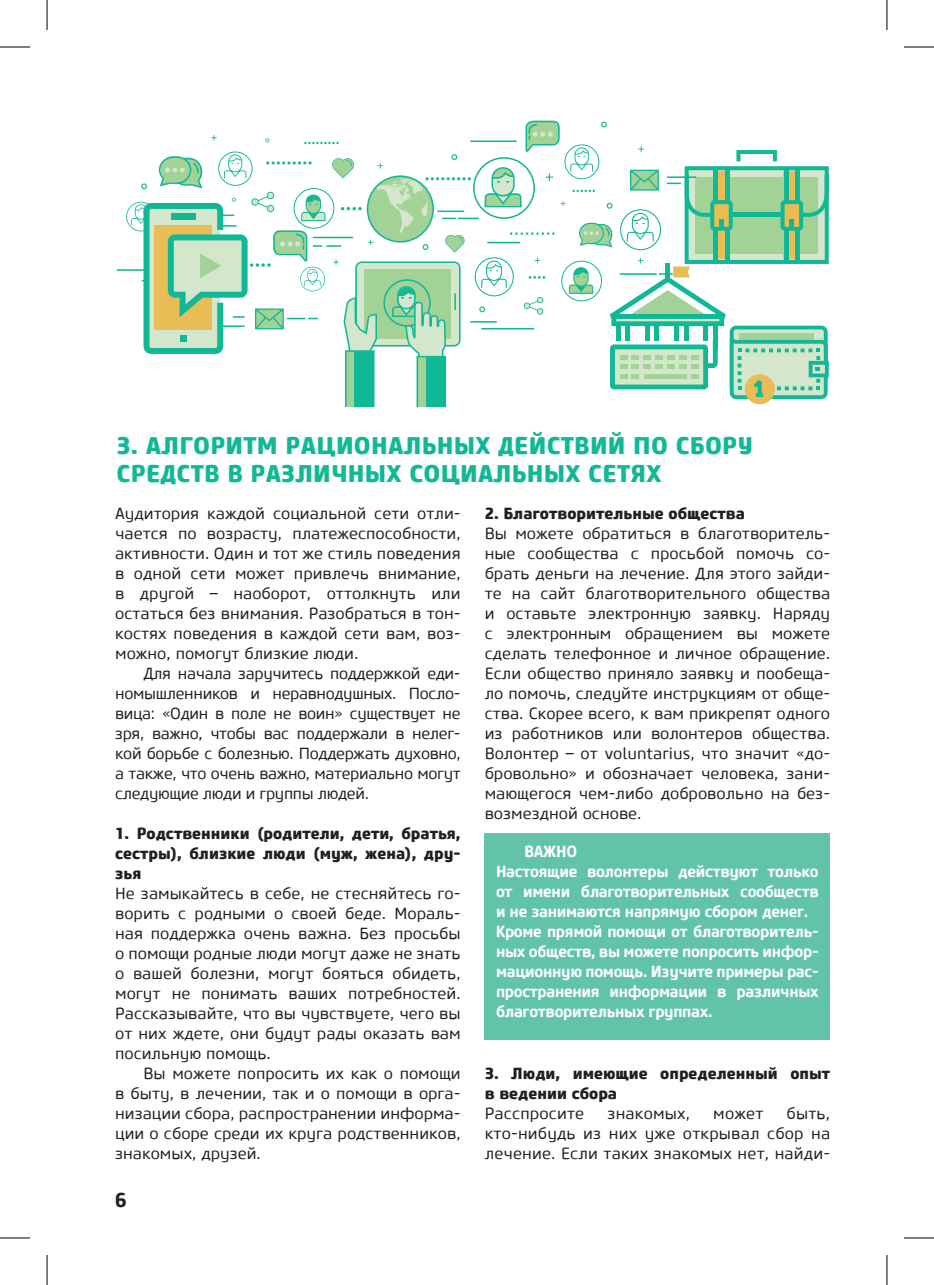
<style>
.page{position:relative;width:934px;height:1285px;background:#fff}
.page>*{position:absolute;margin:0;border:0;box-sizing:border-box;transform-origin:0 0}
.t1{font:800 24px/28px "Core Sans M75";letter-spacing:.01em;color:#10b896}
.t2{font:700 20px "Core Sans M65";color:#231f20}
.t3{font:16px/20px "Core Sans M45";color:#231f20;text-align:justify}
.t4{font:700 16px/20px "Core Sans M65";letter-spacing:-.02em;color:#fff}
.t5{font:800 16px/20px "Core Sans M75";color:#231f20;text-align:justify}
</style>
<div class="page">
<div style="left:484px;top:833px;width:345px;height:206px;background:#61c3a8"></div>
<hr style="left:116px;top:269px;width:47px;height:2px;background:#10b896">
<svg style="left:126px;top:121px;width:702px;height:286px"></svg>
<hr style="left:0;top:47px;width:30px;height:1px;background:#000">
<hr style="left:903px;top:47px;width:30px;height:1px;background:#000">
<hr style="left:0;top:1237px;width:30px;height:1px;background:#000">
<hr style="left:903px;top:1237px;width:30px;height:1px;background:#000">
<hr style="left:47px;top:0;width:1px;height:30px;background:#000">
<hr style="left:47px;top:1255px;width:1px;height:30px;background:#000">
<hr style="left:886px;top:0;width:1px;height:30px;background:#000">
<hr style="left:886px;top:1255px;width:1px;height:30px;background:#000">
<h1 class="t1" style="left:116px;top:431px;width:638px">3. АЛГОРИТМ РАЦИОНАЛЬНЫХ ДЕЙСТВИЙ ПО СБОРУ<br>СРЕДСТВ В РАЗЛИЧНЫХ СОЦИАЛЬНЫХ СЕТЯХ</h1>
<p class="t3" style="left:115px;top:504px;width:347px">Аудитория каждой социальной сети отли&shy;чается по возрасту, платежеспособности, активности. Один и тот же стиль поведения в одной сети может привлечь внимание, в другой – наоборот, оттолкнуть или остаться без внимания. Разобраться в тон&shy;костях поведения в каждой сети вам, воз&shy;можно, помогут близкие люди.</p>
<p class="t3" style="left:115px;top:664px;width:347px;text-indent:28px">Для начала заручитесь поддержкой еди&shy;номышленников и неравнодушных. Посло&shy;вица: «Один в поле не воин» существует не зря, важно, чтобы вас поддержали в нелег&shy;кой борьбе с болезнью. Поддержать духовно, а также, что очень важно, материально могут следующие люди и группы людей.</p>
<p class="t5" style="left:115px;top:823px;width:347px">1. Родственники (родители, дети, братья, сестры), близкие люди (муж, жена), дру&shy;зья</p>
<p class="t3" style="left:115px;top:884px;width:347px">Не замыкайтесь в себе, не стесняйтесь го&shy;ворить с родными о своей беде. Мораль&shy;ная поддержка очень важна. Без просьбы о помощи родные люди могут даже не знать о вашей болезни, могут бояться обидеть, могут не понимать ваших потребностей.<br>Рассказывайте, что вы чувствуете, чего вы от них ждете, они будут рады оказать вам посильную помощь.</p>
<p class="t3" style="left:115px;top:1064px;width:347px;text-indent:28px">Вы можете попросить их как о помощи в быту, в лечении, так и о помощи в орга&shy;низации сбора, распространении информа&shy;ции о сборе среди их круга родственников, знакомых, друзей.</p>
<p class="t5" style="left:484px;top:503px;width:262px">2. Благотворительные общества</p>
<p class="t3" style="left:484px;top:524px;width:347px">Вы можете обратиться в благотворитель&shy;ные сообщества с просьбой помочь со&shy;брать деньги на лечение. Для этого зайди&shy;те на сайт благотворительного общества и оставьте электронную заявку. Наряду с электронным обращением вы можете сделать телефонное и личное обращение.<br>Если общество приняло заявку и пообеща&shy;ло помочь, следуйте инструкциям от обще&shy;ства. Скорее всего, к вам прикрепят одного из работников или волонтеров общества.<br>Волонтер – от voluntarius, что значит «до&shy;бровольно» и обозначает человека, зани&shy;мающегося чем-либо добровольно на без&shy;возмездной основе.</p>
<p class="t4" style="left:496px;top:841px;width:324px;text-indent:28px">ВАЖНО<br>Настоящие волонтеры действуют только от имени благотворительных сообществ и не занимаются напрямую сбором денег.<br>Кроме прямой помощи от благотворитель&shy;ных обществ, вы можете попросить инфор&shy;мационную помощь. Изучите примеры рас&shy;пространения информации в различных благотворительных группах.</p>
<p class="t5" style="left:484px;top:1063px;width:347px">3. Люди, имеющие определенный опыт в ведении сбора</p>
<p class="t3" style="left:484px;top:1104px;width:101px">Расспросите</p>
<p class="t3" style="left:607px;top:1104px;width:84px">знакомых,</p>
<p class="t3" style="left:713px;top:1104px;width:52px">может</p>
<p class="t3" style="left:484px;top:1104px;width:347px;text-indent:302px">быть, кто-нибудь из них уже открывал сбор на лечение. Если таких знакомых нет, найди-</p>
<p class="t2" style="left:115px;top:1186px;width:13px">6</p>
</div>
